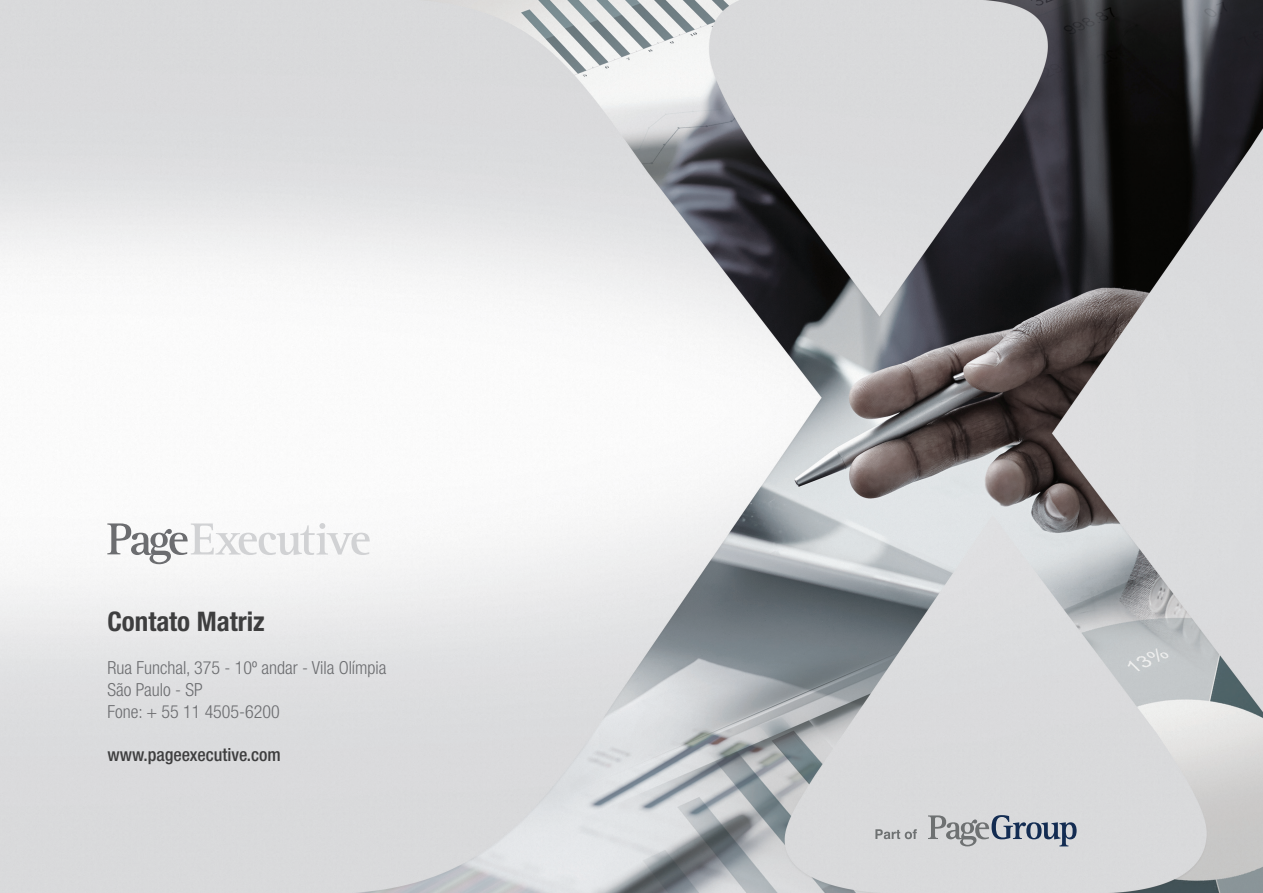
<style>
.page{position:relative;width:1263px;height:893px;background:#fff}
.page>*{position:absolute;margin:0;border:0;box-sizing:border-box;transform-origin:0 0}
.t1{font:700 condensed 27px "Helvetica Neue LT Std";color:#3e3e3f}
.t2{font:300 condensed 18px/21.6px "Helvetica Neue LT Std";color:#6c6d70}
.t3{font:500 condensed 18px "Helvetica Neue LT Std";color:#3e3e3f}
</style>
<div class="page">
<img style="left:0;top:0;width:1263px;height:893px">
<svg style="left:107px;top:523px;width:263px;height:41px"></svg>
<svg style="left:928px;top:815px;width:148px;height:31px;background:#aaafb6"></svg>
<svg style="left:875px;top:829px;width:42px;height:10px"></svg>
<h1 class="t1" style="left:107px;top:605px;width:159px">Contato Matriz</h1>
<p class="t2" style="left:107px;top:657px;width:281px">Rua Funchal, 375 - 10º andar - Vila Olímpia<br>São Paulo - SP<br>Fone: + 55 11 4505-6200</p>
<p class="t3" style="left:107px;top:744px;width:175px">www.pageexecutive.com</p>
</div>
